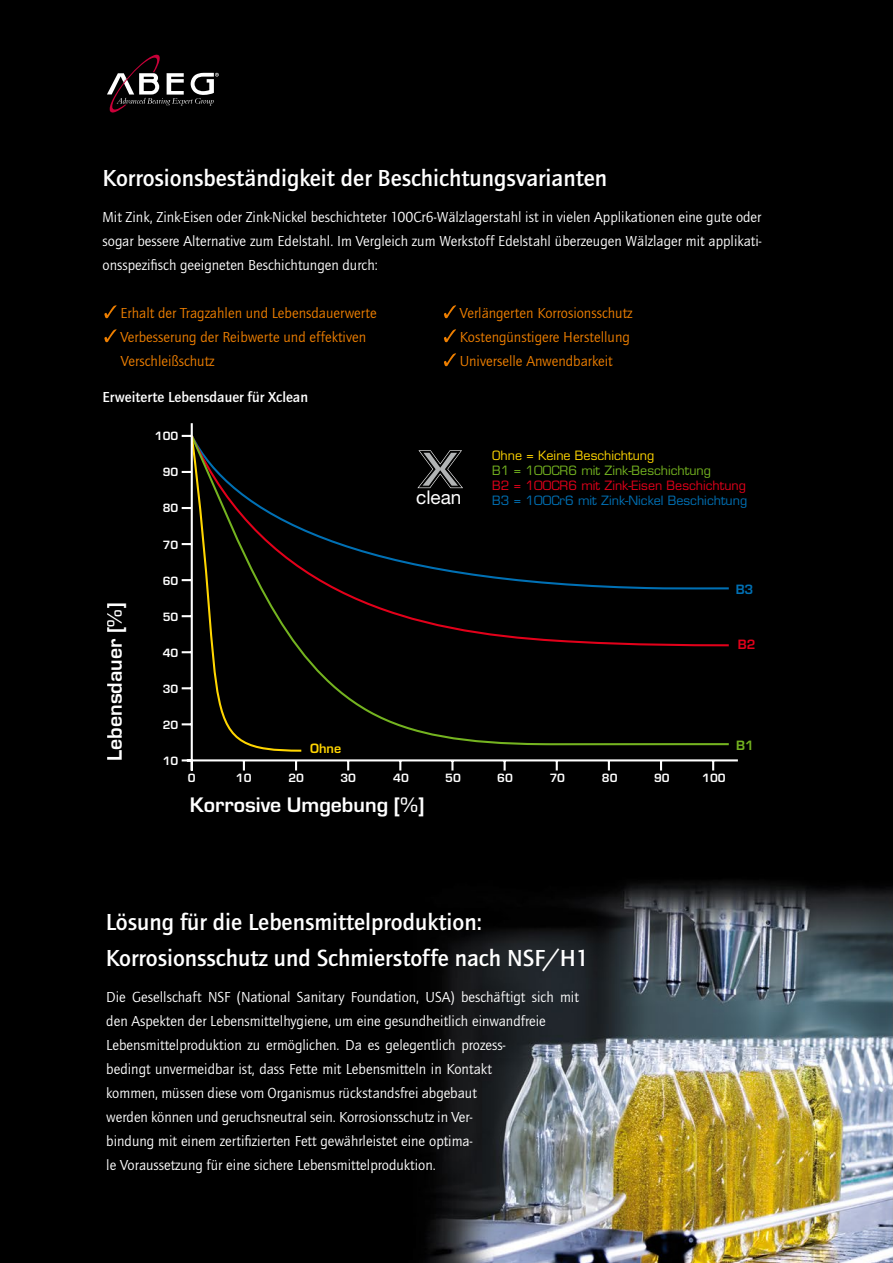
<style>
.page{position:relative;width:893px;height:1263px;background:#fff}
.page>*{position:absolute;margin:0;border:0;box-sizing:border-box;transform-origin:0 0}
.t1{font:700 24px/36px "Quay Itc T";color:#fff}
.t2{font:700 21.9px "Eurostile";color:#fff}
.t3{font:18.9px "Helvetica Neue LT";color:#fff}
.t4{font:15px/24px "Quay Itc T";color:#fff;text-align:justify}
.t5{font:15px/24px "Quay Itc T";color:#ee7f00}
.t6{font:700 15px "Quay Itc T";color:#fff}
.t7{font:700 12.45px "Eurostile";color:#fff}
.t8{font:12.45px "Eurostile";color:#0070b4}
.t9{font:12.45px "Eurostile";color:#e2001a}
.t10{font:12.45px "Eurostile";color:#74b320}
.t11{font:12.45px "Eurostile";color:#ffd600}
.t12{font:600 12.45px "Eurostile";color:#ffd600}
.t13{font:600 12.45px "Eurostile";color:#0070b4}
.t14{font:600 12.45px "Eurostile";color:#e2001a}
.t15{font:600 12.45px "Eurostile";color:#74b320}
</style>
<div class="page">
<img style="left:0;top:0;width:893px;height:1263px">
<svg style="left:107px;top:54px;width:112px;height:59px;background:#2e292b"></svg>
<div style="left:303px;top:433px;width:428px;height:313px;background:#000"></div>
<svg style="left:417px;top:450px;width:46px;height:38px;background:#383838"></svg>
<hr style="left:191px;top:423px;width:2px;height:347px;background:#fff">
<hr style="left:187px;top:759px;width:551px;height:2px;background:#fff">
<svg style="left:182px;top:433px;width:121px;height:320px;background:#0d0c07"></svg>
<svg style="left:712px;top:761px;width:2px;height:9px"></svg>
<svg style="left:660px;top:761px;width:2px;height:9px"></svg>
<svg style="left:608px;top:761px;width:2px;height:9px"></svg>
<svg style="left:556px;top:761px;width:2px;height:9px"></svg>
<svg style="left:504px;top:761px;width:2px;height:9px"></svg>
<svg style="left:451px;top:761px;width:2px;height:9px"></svg>
<svg style="left:399px;top:761px;width:2px;height:9px"></svg>
<svg style="left:347px;top:761px;width:2px;height:9px"></svg>
<svg style="left:295px;top:761px;width:2px;height:9px"></svg>
<svg style="left:243px;top:761px;width:2px;height:9px"></svg>
<svg style="left:182px;top:759px;width:9px;height:11px"></svg>
<svg style="left:104px;top:305px;width:13px;height:13px"></svg>
<svg style="left:104px;top:329px;width:13px;height:13px"></svg>
<svg style="left:444px;top:305px;width:12px;height:13px"></svg>
<svg style="left:444px;top:329px;width:12px;height:13px"></svg>
<svg style="left:444px;top:353px;width:12px;height:13px"></svg>
<h1 class="t1" style="left:103px;top:160px;width:506px">Korrosionsbeständigkeit der Beschichtungsvarianten</h1>
<p class="t4" style="left:103px;top:205px;width:660px">Mit Zink, Zink-Eisen oder Zink-Nickel beschichteter 100Cr6-Wälzlagerstahl ist in vielen Applikationen eine gute oder sogar bessere Alternative zum Edelstahl. Im Vergleich zum Werkstoff Edelstahl überzeugen Wälzlager mit applikati&shy;onsspezifisch geeigneten Beschichtungen durch:</p>
<p class="t5" style="left:120px;top:301px;width:258px">Erhalt der Tragzahlen und Lebensdauerwerte<br>Verbesserung der Reibwerte und effektiven<br>Verschleißschutz</p>
<p class="t5" style="left:460px;top:301px;width:174px">Verlängerten Korrosionsschutz<br>Kostengünstigere Herstellung<br>Universelle Anwendbarkeit</p>
<p class="t6" style="left:103px;top:388px;width:207px">Erweiterte Lebensdauer für Xclean</p>
<h2 class="t2" style="left:103px;top:761px;width:160px;rotate:-90deg">Lebensdauer [%]</h2>
<p class="t7" style="left:155px;top:429px;width:25px">100</p>
<p class="t7" style="left:163px;top:465px;width:17px">90</p>
<p class="t7" style="left:163px;top:501px;width:17px">80</p>
<p class="t7" style="left:163px;top:538px;width:17px">70</p>
<p class="t7" style="left:163px;top:574px;width:17px">60</p>
<p class="t7" style="left:163px;top:610px;width:17px">50</p>
<p class="t7" style="left:163px;top:646px;width:17px">40</p>
<p class="t7" style="left:163px;top:682px;width:17px">30</p>
<p class="t11" style="left:492px;top:448px;width:164px">Ohne = Keine Beschichtung</p>
<p class="t10" style="left:492px;top:463px;width:220px">B1 = 100CR6 mit Zink-Beschichtung</p>
<p class="t9" style="left:492px;top:478px;width:255px">B2 = 100CR6 mit Zink-Eisen Beschichtung</p>
<p class="t3" style="left:416px;top:486px;width:47px">clean</p>
<p class="t8" style="left:492px;top:493px;width:256px">B3 = 100Cr6 mit Zink-Nickel Beschichtung</p>
<p class="t13" style="left:736px;top:582px;width:19px">B3</p>
<p class="t14" style="left:738px;top:637px;width:19px">B2</p>
<p class="t7" style="left:163px;top:718px;width:17px">20</p>
<p class="t7" style="left:163px;top:754px;width:17px">10</p>
<p class="t7" style="left:188px;top:771px;width:9px">0</p>
<p class="t12" style="left:310px;top:741px;width:32px">Ohne</p>
<p class="t15" style="left:736px;top:737px;width:19px">B1</p>
<p class="t7" style="left:236px;top:771px;width:17px">10</p>
<p class="t7" style="left:288px;top:771px;width:17px">20</p>
<p class="t7" style="left:340px;top:771px;width:17px">30</p>
<p class="t7" style="left:393px;top:771px;width:17px">40</p>
<p class="t7" style="left:445px;top:771px;width:17px">50</p>
<p class="t7" style="left:497px;top:771px;width:17px">60</p>
<p class="t7" style="left:550px;top:771px;width:17px">70</p>
<p class="t7" style="left:602px;top:771px;width:17px">80</p>
<p class="t7" style="left:654px;top:771px;width:17px">90</p>
<p class="t7" style="left:702px;top:771px;width:25px">100</p>
<h2 class="t2" style="left:190px;top:792px;width:236px">Korrosive Umgebung [%]</h2>
<h1 class="t1" style="left:106px;top:904px;width:485px">Lösung für die Lebensmittelproduktion:<br>Korrosionsschutz und Schmierstoffe nach NSF/H1</h1>
<p class="t4" style="left:106px;top:985px;width:474px;text-align:left">Die Gesellschaft NSF (National Sanitary Foundation, USA) beschäftigt sich mit den Aspekten der Lebensmittelhygiene, um eine gesundheitlich einwandfreie Lebensmittelproduktion zu ermöglichen. Da es gelegentlich prozess-<br>bedingt unvermeidbar ist, dass Fette mit Lebensmitteln in Kontakt<br>kommen, müssen diese vom Organismus rückstandsfrei abgebaut<br>werden können und geruchsneutral sein. Korrosionsschutz in Ver-<br>bindung mit einem zertifizierten Fett gewährleistet eine optima-<br>le Voraussetzung für eine sichere Lebensmittelproduktion.</p>
</div>
